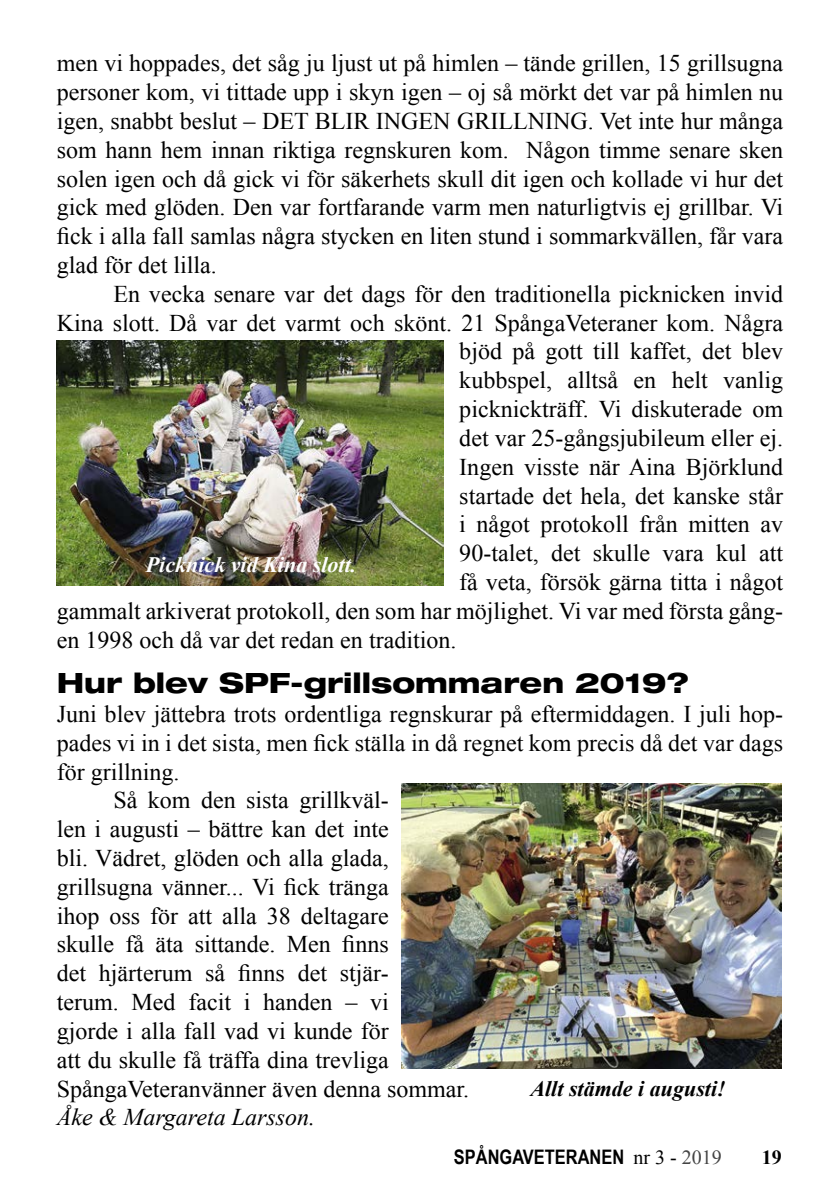
<style>
.page{position:relative;width:840px;height:1191px;background:#fff}
.page>*{position:absolute;margin:0;border:0;box-sizing:border-box;transform-origin:0 0}
.t1{font:800 expanded 28px "Helvetica Neue LT Pro";color:#000}
.t2{font:24px/28.8px "Times New Roman";color:#000;text-align:justify}
.t3{font:italic 24px "Times New Roman";color:#000}
.t4{font:italic 700 22px "Times New Roman";color:#fff}
.t5{font:italic 700 22px "Times New Roman";color:#000}
.t6{font:700 20px "Arial Narrow";color:#000}
.t7{font:700 20px "Times New Roman";color:#000}
.s1{font-family:"Times New Roman";font-weight:400}
.s2{font-family:"Times New Roman";font-weight:400;color:#444}
</style>
<div class="page">
<img style="left:56px;top:340px;width:387px;height:246px">
<img style="left:401px;top:783px;width:379px;height:285px">
<p class="t2" style="left:57px;top:49px;width:727px">men vi hoppades, det såg ju ljust ut på himlen – tände grillen, 15 grillsugna personer kom, vi tittade upp i skyn igen – oj så mörkt det var på himlen nu igen, snabbt beslut – DET BLIR INGEN GRILLNING. Vet inte hur många som hann hem innan riktiga regnskuren kom. Någon timme senare sken solen igen och då gick vi för säkerhets skull dit igen och kollade vi hur det gick med glöden. Den var fortfarande varm men naturligtvis ej grillbar. Vi fick i alla fall samlas några stycken en liten stund i sommarkvällen, får vara glad för det lilla.</p>
<p class="t2" style="left:113px;top:279px;width:670px">En vecka senare var det dags för den traditionella picknicken invid</p>
<p class="t2" style="left:57px;top:308px;width:727px">Kina slott. Då var det varmt och skönt. 21 SpångaVeteraner kom. Några</p>
<p class="t2" style="left:459px;top:337px;width:325px">bjöd på gott till kaffet, det blev</p>
<p class="t2" style="left:459px;top:365px;width:325px">kubbspel, alltså en helt vanlig</p>
<p class="t2" style="left:459px;top:394px;width:325px">picknickträff. Vi diskuterade om</p>
<p class="t2" style="left:459px;top:423px;width:325px">det var 25-gångsjubileum eller ej.</p>
<p class="t2" style="left:459px;top:452px;width:325px">Ingen visste när Aina Björklund</p>
<p class="t2" style="left:459px;top:481px;width:325px">startade det hela, det kanske står</p>
<p class="t2" style="left:459px;top:509px;width:325px">i något protokoll från mitten av</p>
<p class="t2" style="left:459px;top:538px;width:325px">90-talet, det skulle vara kul att</p>
<p class="t2" style="left:459px;top:567px;width:325px">få veta, försök gärna titta i något</p>
<p class="t2" style="left:57px;top:596px;width:727px">gammalt arkiverat protokoll, den som har möjlighet. Vi var med första gång-</p>
<p class="t2" style="left:57px;top:625px;width:401px">en 1998 och då var det redan en tradition.</p>
<p class="t1" style="left:57px;top:665px;width:633px">Hur blev SPF-grillsommaren 2019?</p>
<p class="t2" style="left:57px;top:699px;width:727px">Juni blev jättebra trots ordentliga regnskurar på eftermiddagen. I juli hop-</p>
<p class="t2" style="left:57px;top:728px;width:727px">pades vi in i det sista, men fick ställa in då regnet kom precis då det var dags</p>
<p class="t2" style="left:57px;top:757px;width:124px">för grillning.</p>
<p class="t2" style="left:113px;top:785px;width:276px">Så kom den sista grillkväl-</p>
<p class="t2" style="left:57px;top:814px;width:333px">len i augusti – bättre kan det inte</p>
<p class="t2" style="left:57px;top:843px;width:333px">bli. Vädret, glöden och alla glada,</p>
<p class="t2" style="left:57px;top:872px;width:333px">grillsugna vänner... Vi fick tränga</p>
<p class="t2" style="left:57px;top:901px;width:333px">ihop oss för att alla 38 deltagare</p>
<p class="t2" style="left:57px;top:929px;width:333px">skulle få äta sittande. Men finns</p>
<p class="t2" style="left:57px;top:958px;width:333px">det hjärterum så finns det stjär-</p>
<p class="t2" style="left:57px;top:987px;width:333px">terum. Med facit i handen – vi</p>
<p class="t2" style="left:57px;top:1016px;width:333px">gjorde i alla fall vad vi kunde för</p>
<p class="t2" style="left:57px;top:1045px;width:333px">att du skulle få träffa dina trevliga</p>
<p class="t2" style="left:57px;top:1073px;width:413px">SpångaVeteranvänner även denna sommar.</p>
<p class="t3" style="left:57px;top:1100px;width:260px">Åke &amp; Margareta Larsson.</p>
<p class="t4" style="left:146px;top:549px;width:212px">Picknick vid Kina slott.</p>
<p class="t5" style="left:530px;top:1073px;width:197px">Allt stämde i augusti!</p>
<p class="t6" style="left:453px;top:1145px;width:269px">SPÅNGAVETERANEN <span class="s1">nr 3 -</span> <span class="s2">2019</span></p>
<p class="t7" style="left:761px;top:1143px;width:21px">19</p>
</div>
